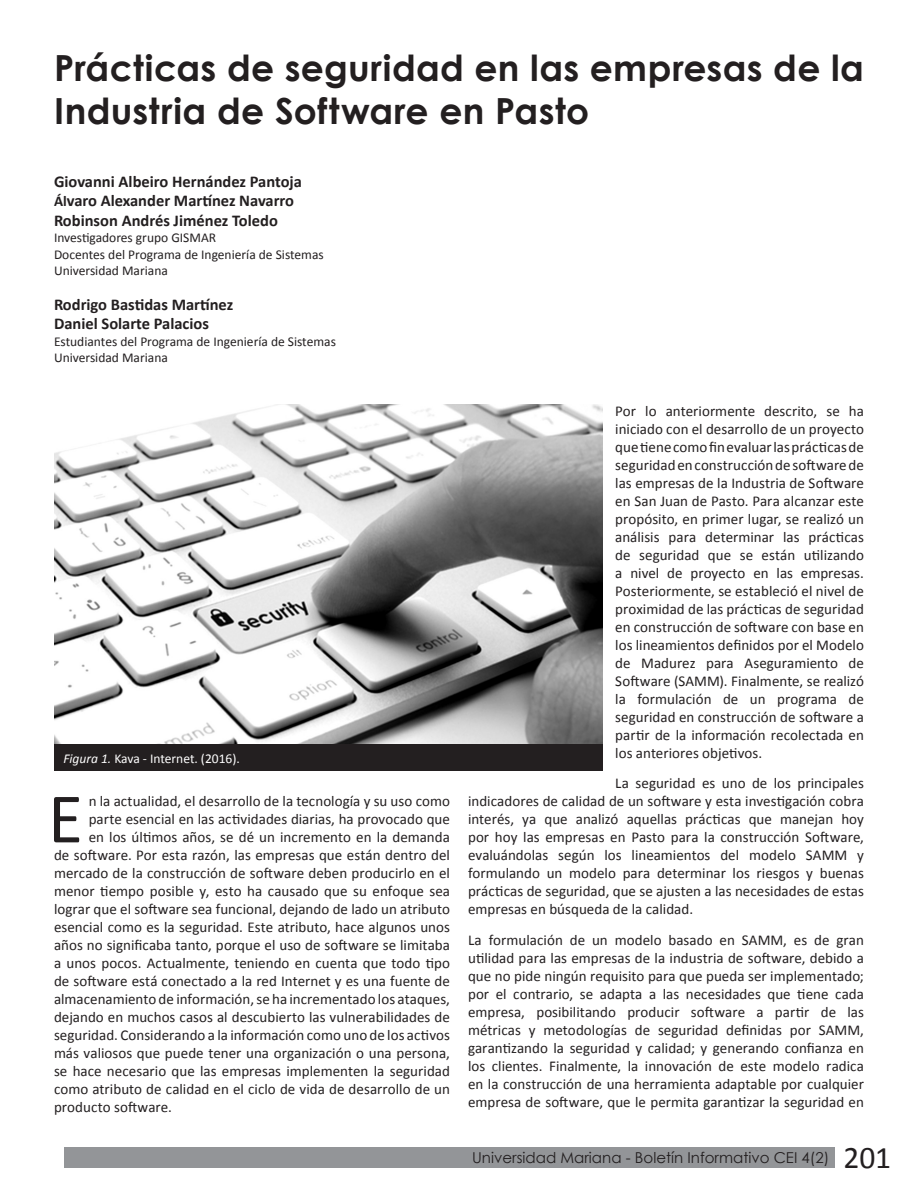
<style>
.page{position:relative;width:918px;height:1188px;background:#fff}
.page>*{position:absolute;margin:0;border:0;box-sizing:border-box;transform-origin:0 0}
.t1{font:71.7px "Calibri";color:#231f20}
.t2{font:700 36px/43.2px "Century Gothic";letter-spacing:.01em;color:#231f20}
.t3{font:700 16.5px "Calibri";color:#231f20}
.t4{font:15px/18px "Calibri";letter-spacing:.005em;color:#231f20;text-align:justify}
.t5{font:15px "Century Gothic";color:#231f20}
.t6{font:13.5px "Calibri";color:#231f20}
.t7{font:13.5px "Calibri";color:#fff}
.s1{font-size:15px}
.s2{font-style:italic}
.s3{font-family:"Calibri";font-size:31.5px}
</style>
<div class="page">
<div style="left:64px;top:1148px;width:770px;height:20px;background:#939598"></div>
<img style="left:54px;top:404px;width:549px;height:341px">
<div style="left:54px;top:745px;width:549px;height:26px;background:#231f20"></div>
<p class="t2" style="left:54px;top:45px;width:812px">Prácticas de seguridad en las empresas de la<br>Industria de Software en Pasto</p>
<p class="t3" style="left:54px;top:170px;width:249px">Giovanni Albeiro Hernández Pantoja</p>
<p class="t3" style="left:54px;top:190px;width:242px"><span class="s1">Ál</span>varo Alexander Martínez Navarro</p>
<p class="t3" style="left:54px;top:210px;width:225px">Robinson Andrés Jiménez Toledo</p>
<p class="t6" style="left:54px;top:229px;width:164px">Investigadores grupo GISMAR</p>
<p class="t6" style="left:54px;top:246px;width:271px">Docentes del Programa de Ingeniería de Sistemas</p>
<p class="t6" style="left:54px;top:262px;width:115px">Universidad Mariana</p>
<p class="t3" style="left:54px;top:293px;width:181px">Rodrigo Bastidas Martínez</p>
<p class="t3" style="left:54px;top:313px;width:157px">Daniel Solarte Palacios</p>
<p class="t6" style="left:54px;top:333px;width:283px">Estudiantes del Programa de Ingeniería de Sistemas</p>
<p class="t6" style="left:54px;top:349px;width:115px">Universidad Mariana</p>
<p class="t7" style="left:63px;top:750px;width:178px"><span class="s2">Figura 1.</span> Kava - Internet. (2016).</p>
<p class="t1" style="left:48px;top:773px;width:36px">E</p>
<p class="t4" style="left:89px;top:792px;width:363px">n la actualidad, el desarrollo de la tecnología y su uso como</p>
<p class="t4" style="left:89px;top:810px;width:363px">parte esencial en las actividades diarias, ha provocado que</p>
<p class="t4" style="left:89px;top:828px;width:363px">en los últimos años, se dé un incremento en la demanda</p>
<p class="t4" style="left:54px;top:846px;width:397px">de software. Por esta razón, las empresas que están dentro del</p>
<p class="t4" style="left:54px;top:864px;width:397px">mercado de la construcción de software deben producirlo en el</p>
<p class="t4" style="left:54px;top:882px;width:397px">menor tiempo posible y, esto ha causado que su enfoque sea</p>
<p class="t4" style="left:54px;top:900px;width:397px">lograr que el software sea funcional, dejando de lado un atributo</p>
<p class="t4" style="left:54px;top:918px;width:397px">esencial como es la seguridad. Este atributo, hace algunos unos</p>
<p class="t4" style="left:54px;top:936px;width:397px">años no significaba tanto, porque el uso de software se limitaba</p>
<p class="t4" style="left:54px;top:954px;width:397px">a unos pocos. Actualmente, teniendo en cuenta que todo tipo</p>
<p class="t4" style="left:54px;top:972px;width:398px">de software está conectado a la red Internet y es una fuente de</p>
<p class="t4" style="left:54px;top:990px;width:398px">almacenamiento de información, se ha incrementado los ataques,</p>
<p class="t4" style="left:54px;top:1008px;width:397px">dejando en muchos casos al descubierto las vulnerabilidades de</p>
<p class="t4" style="left:54px;top:1026px;width:397px">seguridad. Considerando a la información como uno de los activos</p>
<p class="t4" style="left:54px;top:1044px;width:397px">más valiosos que puede tener una organización o una persona,</p>
<p class="t4" style="left:54px;top:1062px;width:397px">se hace necesario que las empresas implementen la seguridad</p>
<p class="t4" style="left:54px;top:1080px;width:397px">como atributo de calidad en el ciclo de vida de desarrollo de un</p>
<p class="t4" style="left:54px;top:1098px;width:119px">producto software.</p>
<p class="t4" style="left:615px;top:402px;width:250px">Por lo anteriormente descrito, se ha iniciado con el desarrollo de un proyecto que tiene como fin evaluar las prácticas de seguridad en construcción de software de las empresas de la Industria de Software en San Juan de Pasto. Para alcanzar este propósito, en primer lugar, se realizó un análisis para determinar las prácticas de seguridad que se están utilizando a nivel de proyecto en las empresas.<br>Posteriormente, se estableció el nivel de proximidad de las prácticas de seguridad en construcción de software con base en los lineamientos definidos por el Modelo de Madurez para Aseguramiento de Software (SAMM). Finalmente, se realizó la formulación de un programa de seguridad en construcción de software a partir de la información recolectada en los anteriores objetivos.</p>
<p class="t4" style="left:468px;top:774px;width:398px;text-indent:147px">La seguridad es uno de los principales indicadores de calidad de un software y esta investigación cobra interés, ya que analizó aquellas prácticas que manejan hoy por hoy las empresas en Pasto para la construcción Software, evaluándolas según los lineamientos del modelo SAMM y formulando un modelo para determinar los riesgos y buenas prácticas de seguridad, que se ajusten a las necesidades de estas empresas en búsqueda de la calidad.</p>
<p class="t4" style="left:468px;top:931px;width:398px">La formulación de un modelo basado en SAMM, es de gran utilidad para las empresas de la industria de software, debido a que no pide ningún requisito para que pueda ser implementado; por el contrario, se adapta a las necesidades que tiene cada empresa, posibilitando producir software a partir de las métricas y metodologías de seguridad definidas por SAMM, garantizando la seguridad y calidad; y generando confianza en los clientes. Finalmente, la innovación de este modelo radica en la construcción de una herramienta adaptable por cualquier empresa de software, que le permita garantizar la seguridad en</p>
<p class="t5" style="left:472px;top:1147px;width:421px">Universidad Mariana - Boletín Informativo CEI 4(2) <span class="s3">201</span></p>
</div>
